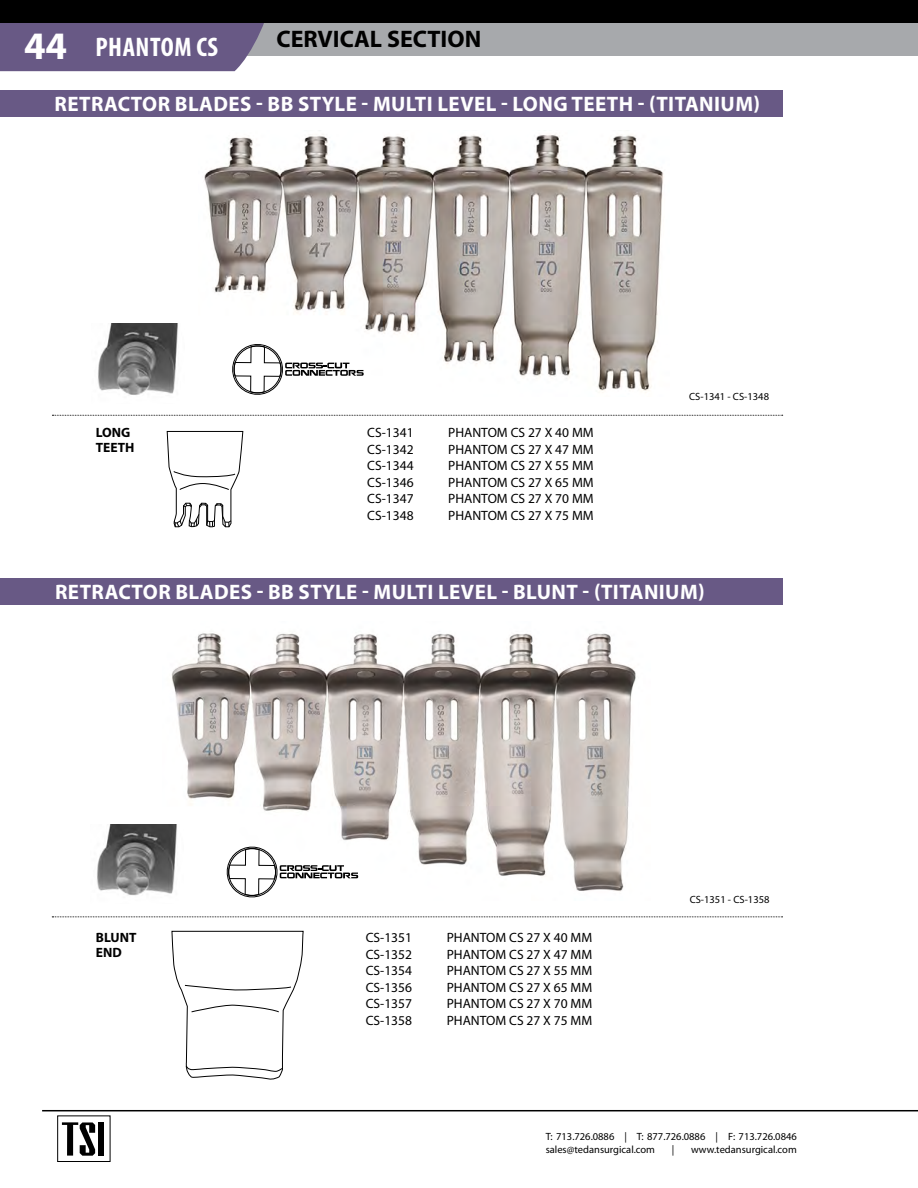
<style>
.page{position:relative;width:918px;height:1188px;background:#fff}
.page>*{position:absolute;margin:0;border:0;box-sizing:border-box;transform-origin:0 0}
.t1{font:700 condensed 27px "Myriad Pro";letter-spacing:.02em;color:#fff}
.t2{font:700 24px "Myriad Pro";color:#000}
.t3{font:700 21px "Myriad Pro";letter-spacing:.02em;color:#fff}
.t4{font:13.5px "Myriad Pro";color:#000}
.t5{font:700 13.5px/15px "Myriad Pro";color:#000}
.t6{font:10.5px/12.8px "Myriad Pro";color:#000}
.s1{font-stretch:normal;font-size:39px}
</style>
<div class="page">
<div style="left:0;top:12px;width:918px;height:43px;background:#a7a9ac"></div>
<svg style="left:0;top:22px;width:273px;height:49px;background:#6d6087"></svg>
<div style="left:0;top:0;width:918px;height:22px;background:#000"></div>
<hr style="left:42px;top:1110px;width:876px;height:1px;background:#000">
<div style="left:98px;top:1123px;width:6px;height:33px;background:#000"></div>
<svg style="left:62px;top:1122px;width:33px;height:34px"></svg>
<div style="left:57px;top:1116px;width:53px;height:46px;border:1px solid #000"></div>
<div style="left:0;top:90px;width:783px;height:27px;background:#685985"></div>
<img style="left:171px;top:633px;width:465px;height:259px">
<div style="left:0;top:578px;width:783px;height:27px;background:#685985"></div>
<svg style="left:52px;top:917px;width:731px;height:1px"></svg>
<img style="left:97px;top:824px;width:86px;height:72px">
<svg style="left:221px;top:843px;width:143px;height:55px"></svg>
<svg style="left:171px;top:930px;width:133px;height:150px"></svg>
<svg style="left:52px;top:415px;width:731px;height:1px"></svg>
<img style="left:204px;top:134px;width:460px;height:259px">
<img style="left:98px;top:324px;width:80px;height:71px">
<svg style="left:226px;top:340px;width:144px;height:55px"></svg>
<svg style="left:167px;top:431px;width:76px;height:96px"></svg>
<h1 class="t1" style="left:24px;top:30px;width:196px"><span class="s1">44</span> PHANTOM CS</h1>
<h2 class="t2" style="left:276px;top:24px;width:206px">CERVICAL SECTION</h2>
<h3 class="t3" style="left:55px;top:90px;width:707px">RETRACTOR BLADES - BB STYLE - MULTI LEVEL - LONG TEETH - (TITANIUM)</h3>
<p class="t5" style="left:96px;top:425px;width:40px">LONG<br>TEETH</p>
<p class="t4" style="left:367px;top:424px;width:48px">CS-1341</p>
<p class="t4" style="left:448px;top:424px;width:147px">PHANTOM CS 27 X 40 MM</p>
<p class="t4" style="left:367px;top:441px;width:48px">CS-1342</p>
<p class="t4" style="left:448px;top:441px;width:147px">PHANTOM CS 27 X 47 MM</p>
<p class="t4" style="left:367px;top:457px;width:48px">CS-1344</p>
<p class="t4" style="left:448px;top:457px;width:147px">PHANTOM CS 27 X 55 MM</p>
<p class="t4" style="left:367px;top:474px;width:48px">CS-1346</p>
<p class="t4" style="left:448px;top:474px;width:147px">PHANTOM CS 27 X 65 MM</p>
<p class="t4" style="left:367px;top:490px;width:48px">CS-1347</p>
<p class="t4" style="left:448px;top:490px;width:147px">PHANTOM CS 27 X 70 MM</p>
<p class="t4" style="left:367px;top:507px;width:48px">CS-1348</p>
<p class="t4" style="left:448px;top:507px;width:147px">PHANTOM CS 27 X 75 MM</p>
<p class="t6" style="left:689px;top:390px;width:81px">CS-1341 - CS-1348</p>
<h3 class="t3" style="left:55px;top:579px;width:651px">RETRACTOR BLADES - BB STYLE - MULTI LEVEL - BLUNT - (TITANIUM)</h3>
<p class="t5" style="left:96px;top:930px;width:42px">BLUNT<br>END</p>
<p class="t4" style="left:366px;top:929px;width:48px">CS-1351</p>
<p class="t4" style="left:447px;top:929px;width:147px">PHANTOM CS 27 X 40 MM</p>
<p class="t4" style="left:366px;top:946px;width:48px">CS-1352</p>
<p class="t4" style="left:447px;top:946px;width:147px">PHANTOM CS 27 X 47 MM</p>
<p class="t4" style="left:366px;top:962px;width:48px">CS-1354</p>
<p class="t4" style="left:447px;top:962px;width:147px">PHANTOM CS 27 X 55 MM</p>
<p class="t4" style="left:366px;top:979px;width:48px">CS-1356</p>
<p class="t4" style="left:447px;top:979px;width:147px">PHANTOM CS 27 X 65 MM</p>
<p class="t4" style="left:366px;top:995px;width:48px">CS-1357</p>
<p class="t4" style="left:447px;top:995px;width:147px">PHANTOM CS 27 X 70 MM</p>
<p class="t4" style="left:366px;top:1012px;width:48px">CS-1358</p>
<p class="t4" style="left:447px;top:1012px;width:147px">PHANTOM CS 27 X 75 MM</p>
<p class="t6" style="left:690px;top:893px;width:81px">CS-1351 - CS-1358</p>
<p class="t6" style="left:546px;top:1130px;width:253px">T: 713.726.0886 | T: 877.726.0886 | F: 713.726.0846 sales@tedansurgical.com</p>
<p class="t6" style="left:672px;top:1143px;width:4px">|</p>
<p class="t6" style="left:691px;top:1143px;width:107px">www.tedansurgical.com</p>
</div>
